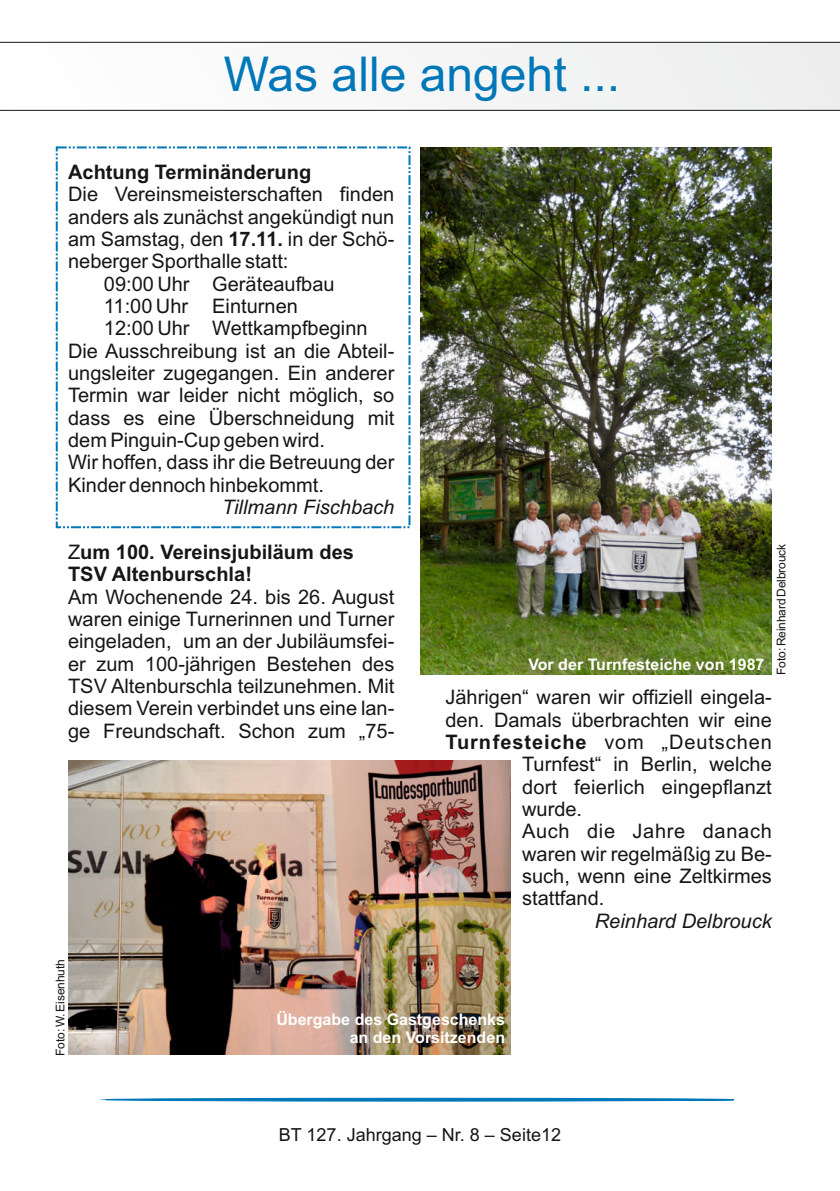
<style>
.page{position:relative;width:840px;height:1191px;background:#fff}
.page>*{position:absolute;margin:0;border:0;box-sizing:border-box;transform-origin:0 0}
.t1{font:48px "Arial";color:#0077b8}
.t2{font:20px/22.4px "Arial";color:#151616;text-align:justify}
.t3{font:700 20px/22.4px "Arial";color:#151616}
.t4{font:italic 20px "Arial";color:#151616}
.t5{font:18px "Arial";color:#151616}
.t6{font:700 16px/17.8px "Arial";color:#fff;text-align:right}
.t7{font:12px "Arial";letter-spacing:-.015em;color:#151616}
.s1{font-weight:700}
.s2{font-weight:400}
</style>
<div class="page">
<svg style="left:0;top:42px;width:839px;height:69px"></svg>
<svg style="left:106px;top:1097px;width:627px;height:4px;background:#479dcb"></svg>
<svg style="left:56px;top:146px;width:354px;height:382px"></svg>
<img style="left:420px;top:147px;width:351px;height:527px">
<img style="left:68px;top:761px;width:442px;height:293px">
<h1 class="t1" style="left:224px;top:56px;width:397px">Was alle angeht ...</h1>
<p class="t3" style="left:68px;top:162px;width:244px">Achtung Terminänderung</p>
<p class="t2" style="left:68px;top:185px;width:327px">Die Vereinsmeisterschaften finden</p>
<p class="t2" style="left:68px;top:207px;width:327px">anders als zunächst angekündigt nun</p>
<p class="t2" style="left:68px;top:229px;width:327px">am Samstag, den <span class="s1">17.11.</span> in der Schö-</p>
<p class="t2" style="left:68px;top:252px;width:222px">neberger Sporthalle statt:</p>
<p class="t2" style="left:104px;top:274px;width:232px">09:00 Uhr Geräteaufbau</p>
<p class="t2" style="left:104px;top:296px;width:195px">11:00 Uhr Einturnen</p>
<p class="t2" style="left:104px;top:319px;width:265px">12:00 Uhr Wettkampfbeginn</p>
<p class="t2" style="left:68px;top:341px;width:327px">Die Ausschreibung ist an die Abteil-</p>
<p class="t2" style="left:68px;top:363px;width:327px">ungsleiter zugegangen. Ein anderer</p>
<p class="t2" style="left:68px;top:386px;width:327px">Termin war leider nicht möglich, so</p>
<p class="t2" style="left:68px;top:408px;width:327px">dass es eine Überschneidung mit</p>
<p class="t2" style="left:68px;top:431px;width:258px">dem Pinguin-Cup geben wird.</p>
<p class="t2" style="left:68px;top:453px;width:327px">Wir hoffen, dass ihr die Betreuung der</p>
<p class="t2" style="left:68px;top:475px;width:257px">Kinder dennoch hinbekommt.</p>
<p class="t4" style="left:222px;top:499px;width:174px">Tillmann Fischbach</p>
<p class="t3" style="left:68px;top:542px;width:287px"><span class="s2">Z</span>um 100. Vereinsjubiläum des<br>TSV Altenburschla!</p>
<p class="t2" style="left:68px;top:587px;width:327px">Am Wochenende 24. bis 26. August waren einige Turnerinnen und Turner eingeladen, um an der Jubiläumsfei&shy;er zum 100-jährigen Bestehen des TSV Altenburschla teilzunehmen. Mit</p>
<p class="t2" style="left:68px;top:699px;width:327px">diesem Verein verbindet uns eine lan-</p>
<p class="t2" style="left:68px;top:721px;width:327px">ge Freundschaft. Schon zum „75-</p>
<p class="t6" style="left:528px;top:657px;width:237px">Vor der Turnfesteiche von 1987</p>
<p class="t7" style="left:776px;top:674px;width:132px;rotate:-90deg">Foto: Reinhard Delbrouck</p>
<p class="t2" style="left:445px;top:688px;width:327px">Jährigen“ waren wir offiziell eingela-</p>
<p class="t2" style="left:445px;top:710px;width:327px">den. Damals überbrachten wir eine</p>
<p class="t2" style="left:522px;top:732px;width:251px;text-align:left;text-indent:-77px"><span class="s1">Turnfesteiche</span> vom „Deutschen<br>Turnfest“ in Berlin, welche dort feierlich eingepflanzt wurde.<br>Auch die Jahre danach waren wir regelmäßig zu Be&shy;such, wenn eine Zeltkirmes stattfand.</p>
<p class="t4" style="left:594px;top:913px;width:178px">Reinhard Delbrouck</p>
<p class="t7" style="left:56px;top:1055px;width:98px;rotate:-90deg">Foto: W. Eisenhuth</p>
<p class="t6" style="left:276px;top:1012px;width:230px">Übergabe des Gastgeschenks an den Vorsitzenden</p>
<p class="t5" style="left:279px;top:1127px;width:283px">BT 127. Jahrgang ‒ Nr. 8 ‒ Seite12</p>
</div>
